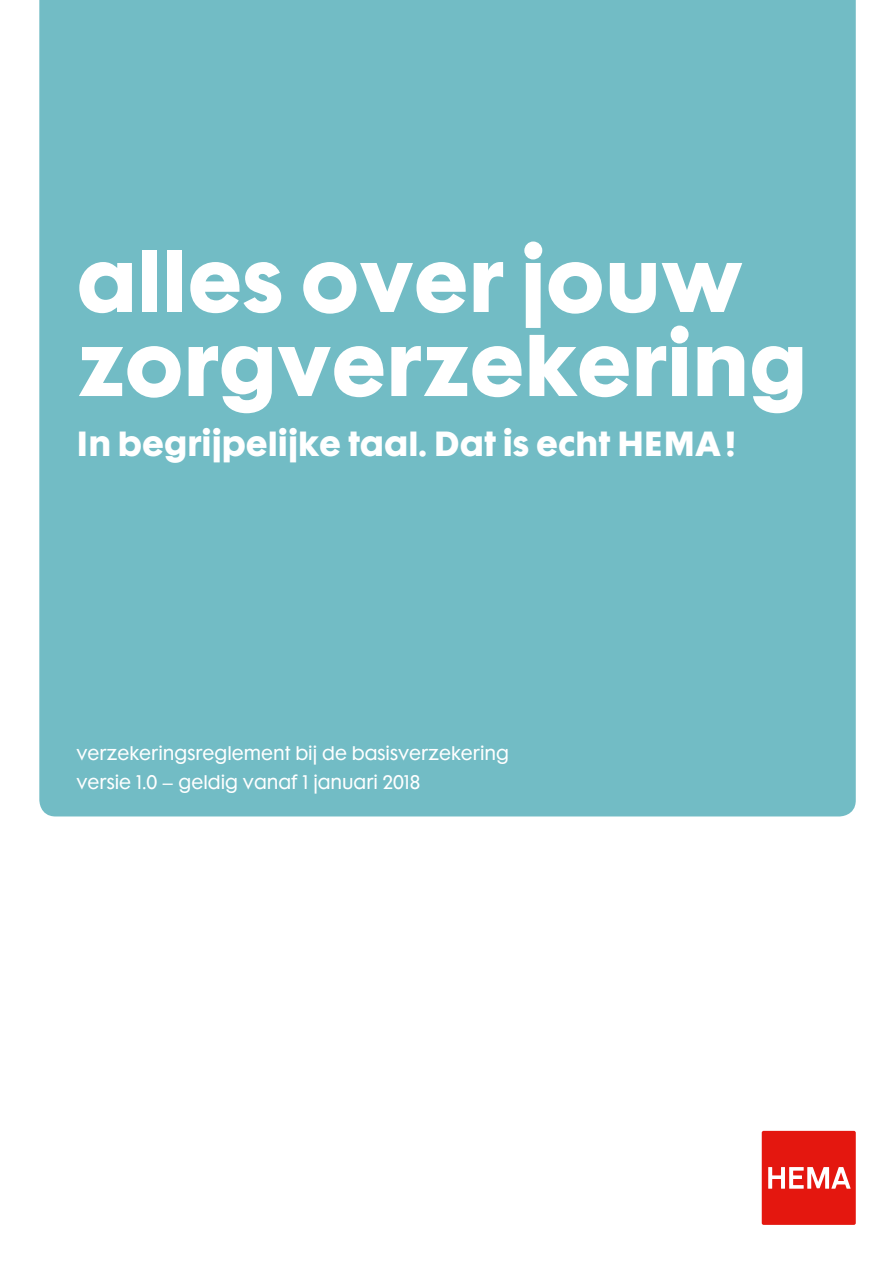
<style>
.page{position:relative;width:893px;height:1263px;background:#fff}
.page>*{position:absolute;margin:0;border:0;box-sizing:border-box;transform-origin:0 0}
.t1{font:700 79.8px/84px "Futura HEMA Pro OT";color:#fff}
.t2{font:700 31.95px "Futura HEMA Pro OT";color:#fff}
.t3{font:18px/28.5px "Futura HEMA Pro OT";color:#fff}
</style>
<div class="page">
<div style="left:39px;top:0;width:817px;height:816px;background:#72bcc5"></div>
<div style="left:762px;top:1131px;width:94px;height:94px;background:#e4170f;border-radius:2px"></div>
<svg style="left:768px;top:1167px;width:83px;height:22px"></svg>
<h1 class="t1" style="left:77px;top:239px;width:732px">alles over jouw zorgverzekering</h1>
<h2 class="t2" style="left:77px;top:423px;width:660px">In begrijpelijke taal. Dat is echt HEMA!</h2>
<p class="t3" style="left:77px;top:739px;width:434px">verzekeringsreglement bij de basisverzekering versie 1.0 – geldig vanaf 1 januari 2018</p>
</div>
